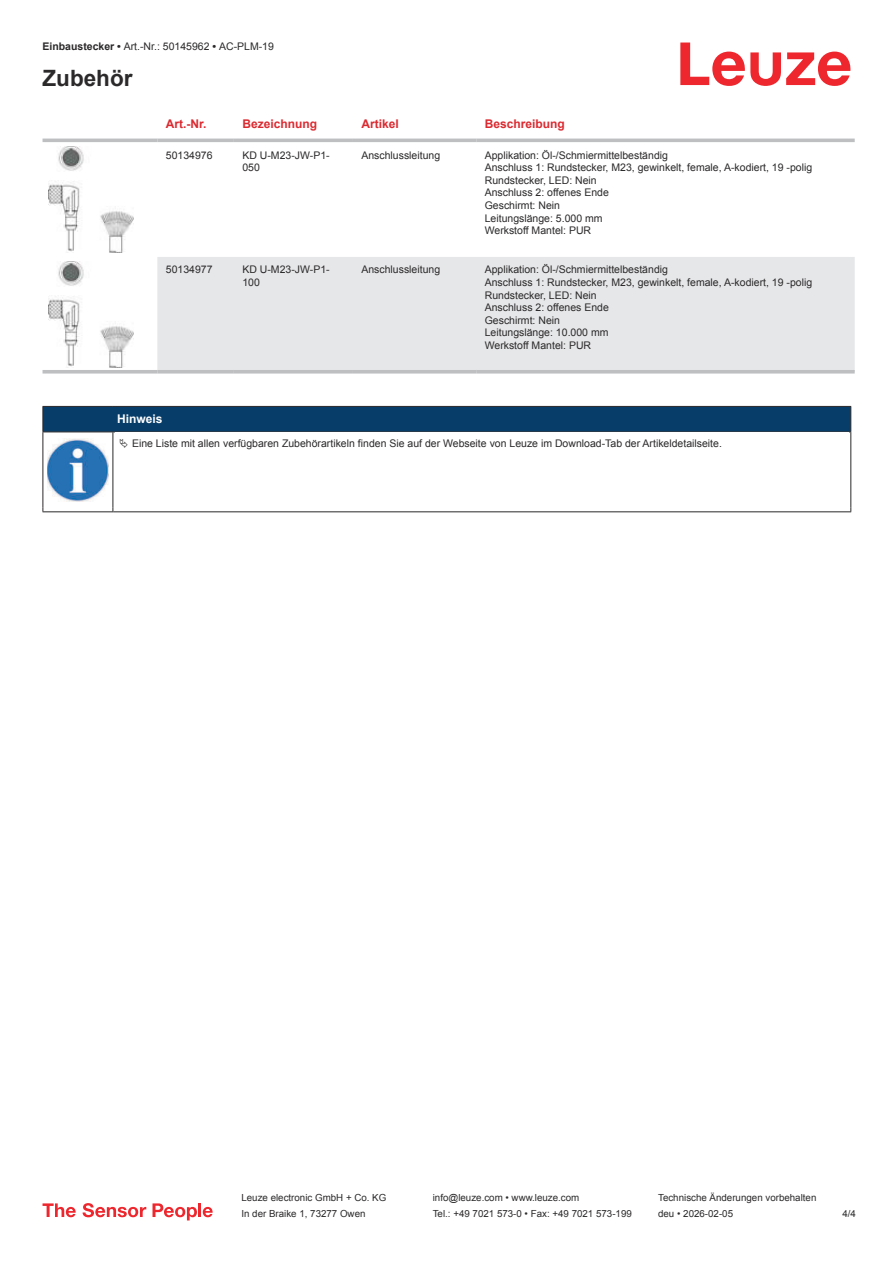
<style>
.page{position:relative;width:893px;height:1263px;background:#fff}
.page>*{position:absolute;margin:0;border:0;box-sizing:border-box;transform-origin:0 0}
.t1{font:700 22.5px "Arial";color:#2b292a}
.t2{font:700 12px "Arial";color:#db2a30}
.t3{font:700 12px "Arial";color:#fff}
.t4{font:10.5px/12.6px "Arial";color:#2b292a}
.t5{font:9.75px "Arial";color:#2b292a}
.s1{font-weight:700}
</style>
<div class="page">
<svg style="left:680px;top:43px;width:170px;height:43px"></svg>
<svg style="left:43px;top:138px;width:812px;height:230px"></svg>
<div style="left:157px;top:257px;width:698px;height:113px;background:#e6e7e9"></div>
<hr style="left:43px;top:139px;width:114px;height:3px;background:#bdbfc1">
<hr style="left:157px;top:139px;width:77px;height:3px;background:#bdbfc1">
<hr style="left:234px;top:139px;width:119px;height:3px;background:#bdbfc1">
<hr style="left:353px;top:139px;width:123px;height:3px;background:#bdbfc1">
<hr style="left:476px;top:139px;width:379px;height:3px;background:#bdbfc1">
<svg style="left:43px;top:370px;width:114px;height:4px"></svg>
<svg style="left:157px;top:370px;width:77px;height:4px"></svg>
<svg style="left:234px;top:370px;width:119px;height:4px"></svg>
<svg style="left:353px;top:370px;width:123px;height:4px"></svg>
<svg style="left:476px;top:370px;width:379px;height:4px;background:#c4c6c7"></svg>
<img style="left:49px;top:146px;width:85px;height:107px">
<img style="left:49px;top:261px;width:85px;height:106px">
<hr style="left:43px;top:432px;width:70px;height:1px;background:#2b292a">
<svg style="left:43px;top:406px;width:808px;height:26px;background:#083c65"></svg>
<hr style="left:113px;top:432px;width:738px;height:1px;background:#2b292a">
<hr style="left:43px;top:432px;width:1px;height:75px;background:#2b292a">
<hr style="left:113px;top:432px;width:1px;height:75px;background:#2b292a">
<hr style="left:850px;top:432px;width:1px;height:75px;background:#2b292a">
<hr style="left:43px;top:511px;width:70px;height:1px;background:#2b292a">
<hr style="left:113px;top:511px;width:738px;height:1px;background:#2b292a">
<img style="left:47px;top:438px;width:61px;height:63px">
<svg style="left:43px;top:1203px;width:33px;height:14px"></svg>
<svg style="left:83px;top:1203px;width:63px;height:14px"></svg>
<svg style="left:153px;top:1203px;width:44px;height:17px"></svg>
<hr style="left:198px;top:1203px;width:3px;height:14px;background:#ed272d">
<svg style="left:203px;top:1207px;width:10px;height:10px"></svg>
<p class="t4" style="left:43px;top:41px;width:233px"><span class="s1">Einbaustecker •</span> Art.-Nr.: 50145962 <span class="s1">•</span> AC-PLM-19</p>
<h1 class="t1" style="left:43px;top:70px;width:92px">Zubehör</h1>
<p class="t2" style="left:166px;top:119px;width:42px">Art.-Nr.</p>
<p class="t2" style="left:242px;top:119px;width:76px">Bezeichnung</p>
<p class="t2" style="left:361px;top:119px;width:39px">Artikel</p>
<p class="t2" style="left:485px;top:119px;width:82px">Beschreibung</p>
<p class="t4" style="left:166px;top:150px;width:48px">50134976</p>
<p class="t4" style="left:242px;top:150px;width:89px">KD U-M23-JW-P1-<br>050</p>
<p class="t4" style="left:361px;top:150px;width:80px">Anschlussleitung</p>
<p class="t4" style="left:485px;top:150px;width:329px">Applikation: Öl-/Schmiermittelbeständig<br>Anschluss 1: Rundstecker, M23, gewinkelt, female, A-kodiert, 19 -polig Rundstecker, LED: Nein<br>Anschluss 2: offenes Ende<br>Geschirmt: Nein<br>Leitungslänge: 5.000 mm<br>Werkstoff Mantel: PUR</p>
<p class="t4" style="left:166px;top:264px;width:48px">50134977</p>
<p class="t4" style="left:242px;top:264px;width:89px">KD U-M23-JW-P1-<br>100</p>
<p class="t4" style="left:361px;top:264px;width:80px">Anschlussleitung</p>
<p class="t4" style="left:485px;top:264px;width:329px">Applikation: Öl-/Schmiermittelbeständig<br>Anschluss 1: Rundstecker, M23, gewinkelt, female, A-kodiert, 19 -polig Rundstecker, LED: Nein<br>Anschluss 2: offenes Ende<br>Geschirmt: Nein<br>Leitungslänge: 10.000 mm<br>Werkstoff Mantel: PUR</p>
<p class="t3" style="left:117px;top:415px;width:47px">Hinweis</p>
<p class="t4" style="left:132px;top:438px;width:591px">Eine Liste mit allen verfügbaren Zubehörartikeln finden Sie auf der Webseite von Leuze im Download-Tab der Artikeldetailseite.</p>
<p class="t5" style="left:241px;top:1194px;width:146px">Leuze electronic GmbH + Co. KG</p>
<p class="t5" style="left:433px;top:1194px;width:148px">info@leuze.com • www.leuze.com</p>
<p class="t5" style="left:658px;top:1194px;width:160px">Technische Änderungen vorbehalten</p>
<p class="t5" style="left:241px;top:1210px;width:126px">In der Braike 1, 73277 Owen</p>
<p class="t5" style="left:433px;top:1210px;width:201px">Tel.: +49 7021 573-0 • Fax: +49 7021 573-199</p>
<p class="t5" style="left:658px;top:1210px;width:76px">deu • 2026-02-05</p>
<p class="t5" style="left:842px;top:1210px;width:15px">4 /4</p>
</div>
